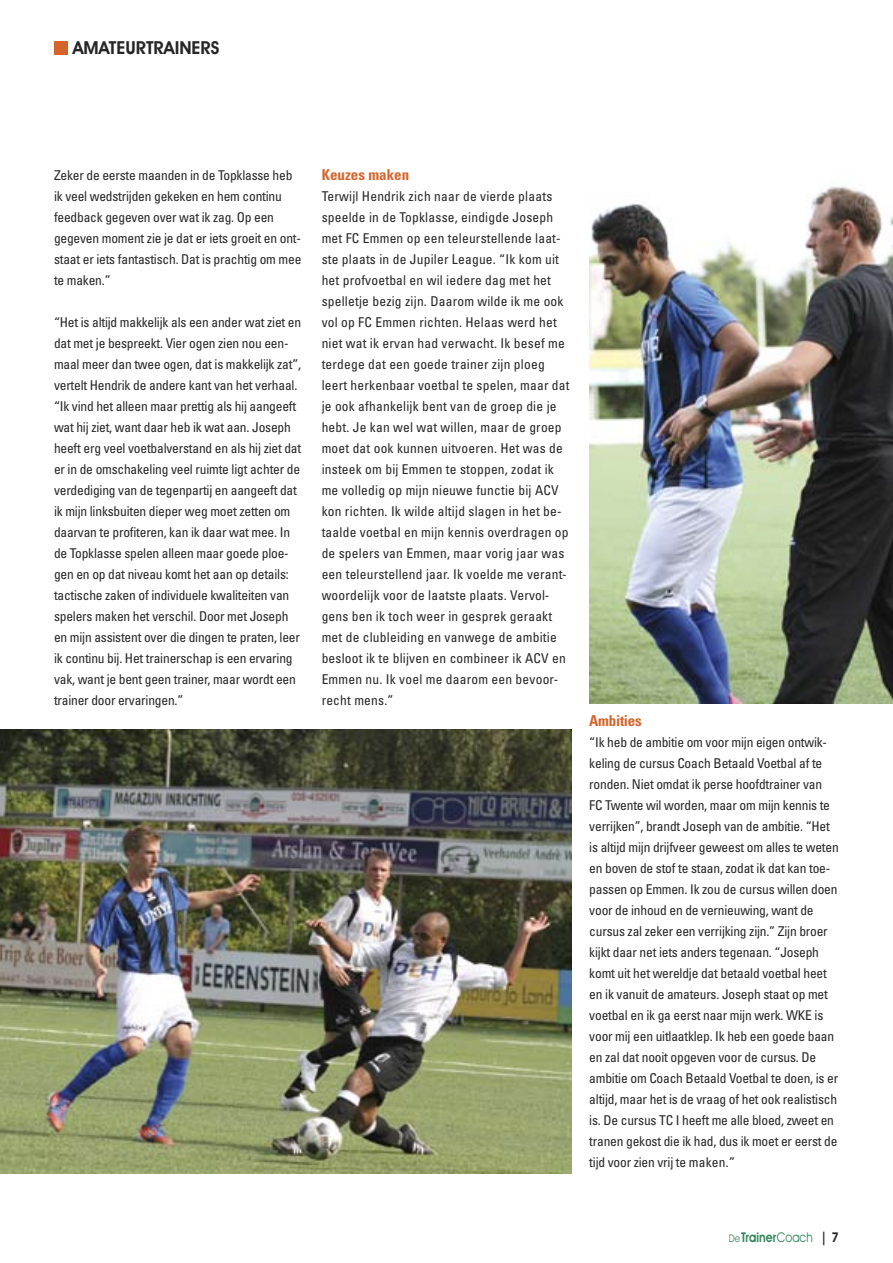
<style>
.page{position:relative;width:893px;height:1263px;background:#fff}
.page>*{position:absolute;margin:0;border:0;box-sizing:border-box;transform-origin:0 0}
.t1{font:600 18px "Avant Garde IT Cby BT";color:#272627}
.t2{font:700 condensed 15px "Univers";color:#d5642c}
.t3{font:condensed 13.5px/21px "Univers";letter-spacing:-.015em;color:#272627}
.t4{font:condensed 13.5px/21px "Univers";letter-spacing:.015em;color:#272627}
.t5{font:600 13.5px "Avant Garde IT Cby BT";color:#31865b;scale:.85 1}
.s1{font-weight:400;font-size:10.5px}
.s2{font-weight:400}
.s3{color:#272627}
</style>
<div class="page">
<div style="left:54px;top:42px;width:13px;height:13px;background:#d5642c"></div>
<img style="left:589px;top:186px;width:304px;height:517px">
<img style="left:0;top:729px;width:571px;height:444px">
<h1 class="t1" style="left:73px;top:42px;width:148px">AMATEURTRAINERS</h1>
<p class="t3" style="left:54px;top:164px;width:249px">Zeker de eerste maanden in de Topklasse heb ik veel wedstrijden gekeken en hem continu feedback gegeven over wat ik zag. Op een gegeven moment zie je dat er iets groeit en ont&shy;staat er iets fantastisch. Dat is prachtig om mee te maken.”</p>
<p class="t3" style="left:54px;top:311px;width:249px">“Het is altijd makkelijk als een ander wat ziet en dat met je bespreekt. Vier ogen zien nou een&shy;maal meer dan twee ogen, dat is makkelijk zat”, vertelt Hendrik de andere kant van het verhaal. “Ik vind het alleen maar prettig als hij aangeeft wat hij ziet, want daar heb ik wat aan. Joseph heeft erg veel voetbalverstand en als hij ziet dat er in de omschakeling veel ruimte ligt achter de verdediging van de tegenpartij en aangeeft dat ik mijn linksbuiten dieper weg moet zetten om daarvan te profiteren, kan ik daar wat mee. In de Topklasse spelen alleen maar goede ploe&shy;gen en op dat niveau komt het aan op details: tactische zaken of individuele kwaliteiten van spelers maken het verschil. Door met Joseph en mijn assistent over die dingen te praten, leer ik continu bij. Het trainerschap is een ervaring vak, want je bent geen trainer, maar wordt een trainer door ervaringen.”</p>
<p class="t2" style="left:322px;top:169px;width:89px">Keuzes maken</p>
<p class="t4" style="left:322px;top:185px;width:249px">Terwijl Hendrik zich naar de vierde plaats speelde in de Topklasse, eindigde Joseph met FC Emmen op een teleurstellende laat&shy;ste plaats in de Jupiler League. “Ik kom uit het profvoetbal en wil iedere dag met het spelletje bezig zijn. Daarom wilde ik me ook vol op FC Emmen richten. Helaas werd het niet wat ik ervan had verwacht. Ik besef me terdege dat een goede trainer zijn ploeg leert herkenbaar voetbal te spelen, maar dat je ook afhankelijk bent van de groep die je hebt. Je kan wel wat willen, maar de groep moet dat ook kunnen uitvoeren. Het was de insteek om bij Emmen te stoppen, zodat ik me volledig op mijn nieuwe functie bij ACV kon richten. Ik wilde altijd slagen in het be&shy;taalde voetbal en mijn kennis overdragen op de spelers van Emmen, maar vorig jaar was een teleurstellend jaar. Ik voelde me verant&shy;woordelijk voor de laatste plaats. Vervol&shy;gens ben ik toch weer in gesprek geraakt met de clubleiding en vanwege de ambitie besloot ik te blijven en combineer ik ACV en Emmen nu. Ik voel me daarom een bevoor&shy;recht mens.”</p>
<p class="t2" style="left:589px;top:715px;width:54px">Ambities</p>
<p class="t3" style="left:589px;top:731px;width:251px">“Ik heb de ambitie om voor mijn eigen ontwik&shy;keling de cursus Coach Betaald Voetbal af te ronden. Niet omdat ik perse hoofdtrainer van<br>FC Twente wil worden, maar om mijn kennis te verrijken”, brandt Joseph van de ambitie. “Het is altijd mijn drijfveer geweest om alles te weten en boven de stof te staan, zodat ik dat kan toe&shy;passen op Emmen. Ik zou de cursus willen doen voor de inhoud en de vernieuwing, want de cursus zal zeker een verrijking zijn.” Zijn broer kijkt daar net iets anders tegenaan. “Joseph komt uit het wereldje dat betaald voetbal heet en ik vanuit de amateurs. Joseph staat op met voetbal en ik ga eerst naar mijn werk. WKE is voor mij een uitlaatklep. Ik heb een goede baan en zal dat nooit opgeven voor de cursus. De ambitie om Coach Betaald Voetbal te doen, is er altijd, maar het is de vraag of het ook realistisch is. De cursus TC I heeft me alle bloed, zweet en tranen gekost die ik had, dus ik moet er eerst de tijd voor zien vrij te maken.”</p>
<p class="t5" style="left:729px;top:1232px;width:131px"><span class="s1">De</span>Trainer<span class="s2">Coach</span> <span class="s3">| 7</span></p>
</div>
